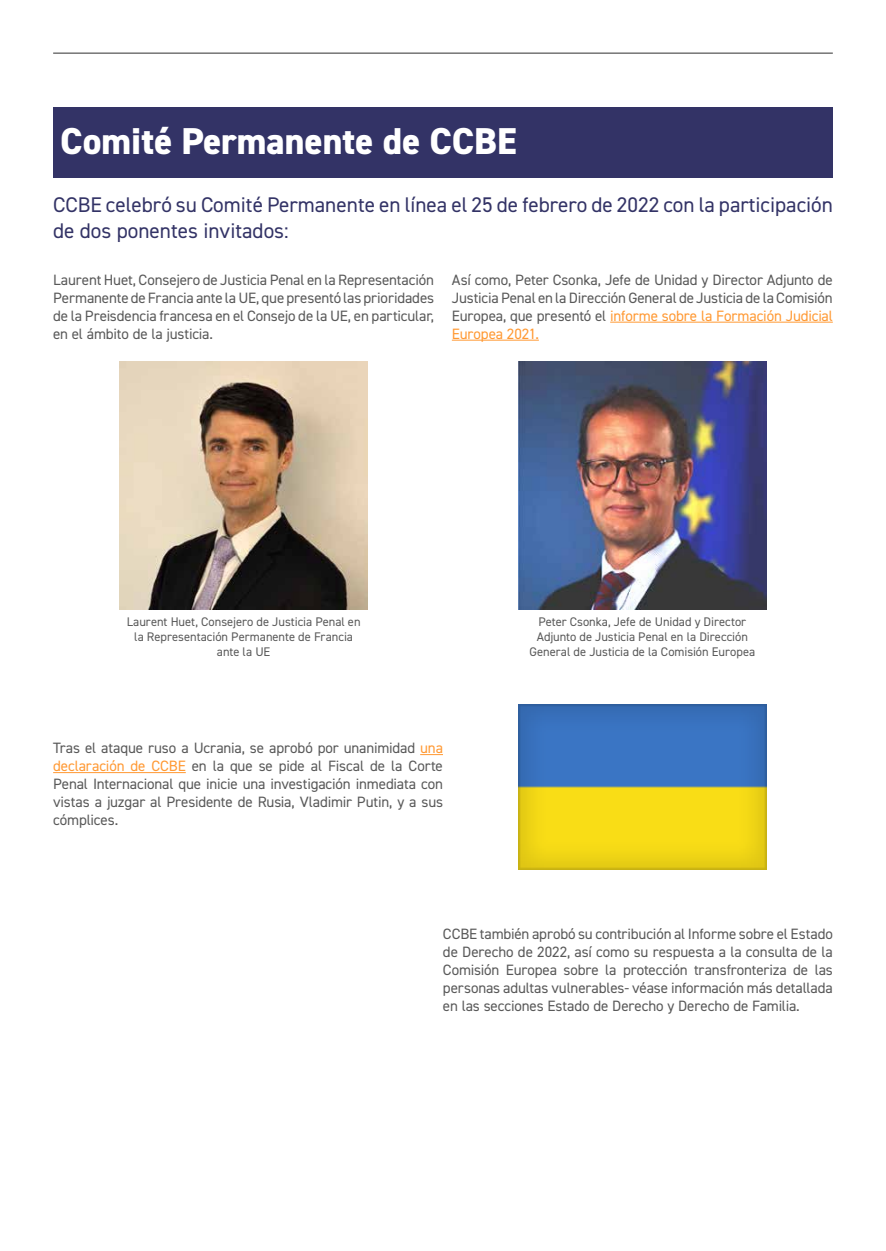
<style>
.page{position:relative;width:886px;height:1251px;background:#fff}
.page>*{position:absolute;margin:0;border:0;box-sizing:border-box;transform-origin:0 0}
.t1{font:800 37.5px "DIN2014";color:#fff}
.t2{font:21.25px/25.5px "DIN2014";color:#336}
.t3{font:15px/18px "DIN2014";letter-spacing:-.01em;color:#595959;text-align:justify}
.t4{font:12.5px/15px "DIN2014";color:#595959;text-align:center}
.s1{color:#f93}
</style>
<div class="page">
<img style="left:518px;top:704px;width:248px;height:165px">
<img style="left:518px;top:361px;width:248px;height:248px">
<img style="left:120px;top:361px;width:248px;height:248px">
<hr style="left:53px;top:53px;width:780px;height:1px;background:#595959">
<div style="left:53px;top:107px;width:780px;height:71px;background:#336"></div>
<hr style="left:610px;top:322px;width:223px;height:1px;background:#f93">
<hr style="left:452px;top:340px;width:87px;height:1px;background:#f93">
<svg style="left:420px;top:754px;width:23px;height:1px"></svg>
<hr style="left:53px;top:772px;width:133px;height:1px;background:#f93">
<h1 class="t1" style="left:60px;top:116px;width:458px">Comité Permanente de CCBE</h1>
<h2 class="t2" style="left:53px;top:192px;width:781px">CCBE celebró su Comité Permanente en línea el 25 de febrero de 2022 con la participación de dos ponentes invitados:</h2>
<p class="t3" style="left:53px;top:270px;width:382px">Laurent Huet, Consejero de Justicia Penal en la Representación Permanente de Francia ante la UE, que presentó las prioridades de la Preisdencia francesa en el Consejo de la UE, en particular, en el ámbito de la justicia.</p>
<p class="t3" style="left:452px;top:270px;width:382px">Así como, Peter Csonka, Jefe de Unidad y Director Adjunto de Justicia Penal en la Dirección General de Justicia de la Comisión Europea, que presentó el <span class="s1">informe sobre la Formación Judicial Europea 2021.</span></p>
<p class="t4" style="left:127px;top:614px;width:235px">Laurent Huet, Consejero de Justicia Penal en la Representación Permanente de Francia ante la UE</p>
<p class="t4" style="left:529px;top:614px;width:227px">Peter Csonka, Jefe de Unidad y Director<br>Adjunto de Justicia Penal en la Dirección<br>General de Justicia de la Comisión Europea</p>
<p class="t3" style="left:53px;top:739px;width:391px">Tras el ataque ruso a Ucrania, se aprobó por unanimidad <span class="s1">una declaración de CCBE</span> en la que se pide al Fiscal de la Corte Penal Internacional que inicie una investigación inmediata con vistas a juzgar al Presidente de Rusia, Vladimir Putin, y a sus cómplices.</p>
<p class="t3" style="left:443px;top:925px;width:391px">CCBE también aprobó su contribución al Informe sobre el Estado de Derecho de 2022, así como su respuesta a la consulta de la Comisión Europea sobre la protección transfronteriza de las personas adultas vulnerables- véase información más detallada en las secciones Estado de Derecho y Derecho de Familia.</p>
</div>
